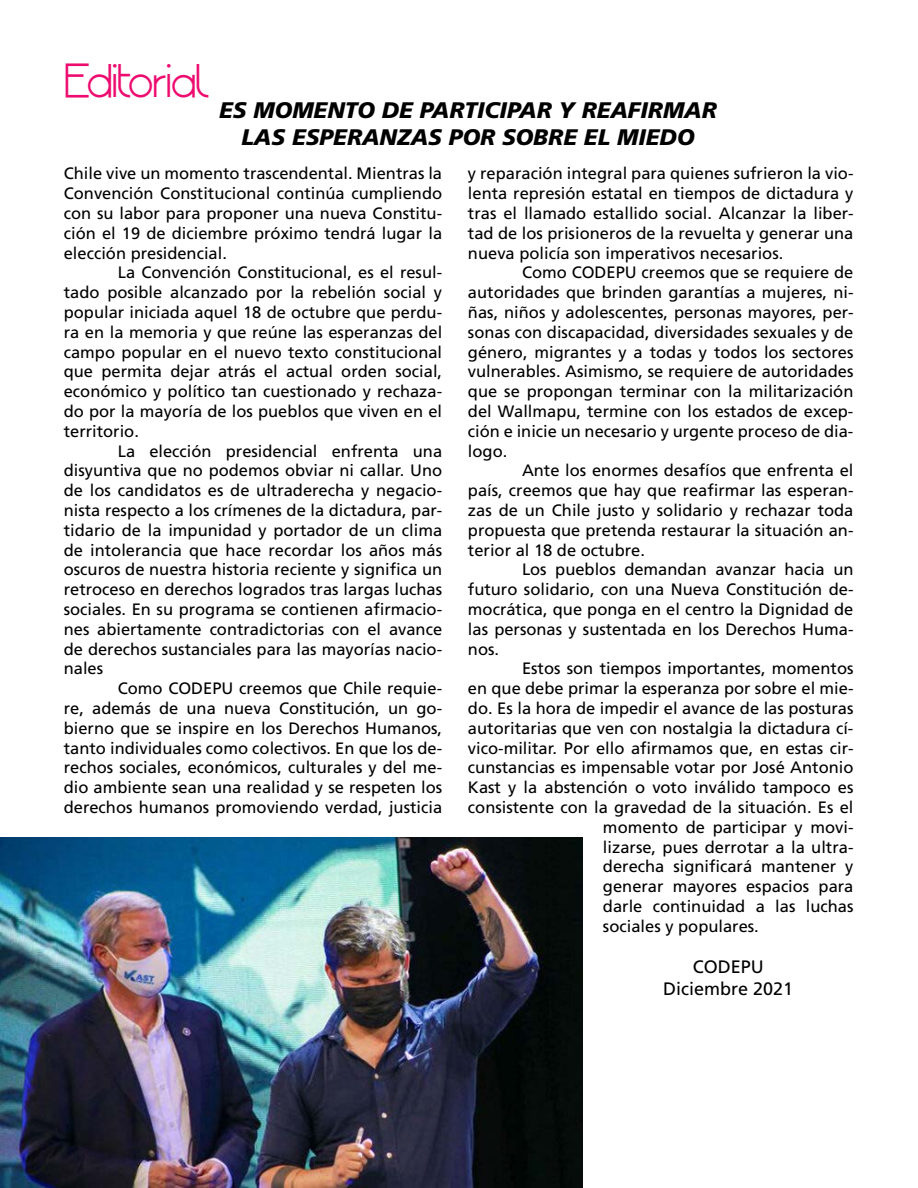
<style>
.page{position:relative;width:918px;height:1188px;background:#fff}
.page>*{position:absolute;margin:0;border:0;box-sizing:border-box;transform-origin:0 0}
.t1{font:700 33px "Origin";color:#ed0b6f}
.t2{font:italic 900 22.5px/27px "Frutiger LT Std";color:#000;text-align:center}
.t3{font:18px/21.6px "Frutiger LT Std";color:#000;text-align:center}
.t4{font:16.5px/19.8px "Frutiger LT Std";color:#000;text-align:justify}
</style>
<div class="page">
<img style="left:0;top:838px;width:582px;height:350px">
<h1 class="t1" style="left:64px;top:55px;width:146px">Editorial</h1>
<h2 class="t2" style="left:219px;top:97px;width:499px">ES MOMENTO DE PARTICIPAR Y REAFIRMAR<br>LAS ESPERANZAS POR SOBRE EL MIEDO</h2>
<p class="t4" style="left:64px;top:164px;width:380px">Chile vive un momento trascendental. Mientras la Convención Constitucional continúa cumpliendo con su labor para proponer una nueva Constitu&shy;ción el 19 de diciembre próximo tendrá lugar la elección presidencial.</p>
<p class="t4" style="left:64px;top:263px;width:380px;text-indent:54px">La Convención Constitucional, es el resul&shy;tado posible alcanzado por la rebelión social y popular iniciada aquel 18 de octubre que perdu&shy;ra en la memoria y que reúne las esperanzas del campo popular en el nuevo texto constitucional que permita dejar atrás el actual orden social, económico y político tan cuestionado y rechaza&shy;do por la mayoría de los pueblos que viven en el territorio.</p>
<p class="t4" style="left:64px;top:441px;width:380px;text-indent:54px">La elección presidencial enfrenta una disyuntiva que no podemos obviar ni callar. Uno de los candidatos es de ultraderecha y negacio&shy;nista respecto a los crímenes de la dictadura, par&shy;tidario de la impunidad y portador de un clima de intolerancia que hace recordar los años más oscuros de nuestra historia reciente y significa un retroceso en derechos logrados tras largas luchas sociales. En su programa se contienen afirmacio&shy;nes abiertamente contradictorias con el avance de derechos sustanciales para las mayorías nacio&shy;nales</p>
<p class="t4" style="left:64px;top:679px;width:380px;text-indent:54px">Como CODEPU creemos que Chile requie&shy;re, además de una nueva Constitución, un go&shy;bierno que se inspire en los Derechos Humanos, tanto individuales como colectivos. En que los de&shy;rechos sociales, económicos, culturales y del me&shy;dio ambiente sean una realidad y se respeten los derechos humanos promoviendo verdad, justicia</p>
<p class="t4" style="left:468px;top:164px;width:387px">y reparación integral para quienes sufrieron la vio&shy;lenta represión estatal en tiempos de dictadura y tras el llamado estallido social. Alcanzar la liber&shy;tad de los prisioneros de la revuelta y generar una nueva policía son imperativos necesarios.</p>
<p class="t4" style="left:468px;top:263px;width:387px;text-indent:54px">Como CODEPU creemos que se requiere de autoridades que brinden garantías a mujeres, ni&shy;ñas, niños y adolescentes, personas mayores, per&shy;sonas con discapacidad, diversidades sexuales y de género, migrantes y a todas y todos los sectores vulnerables. Asimismo, se requiere de autoridades que se propongan terminar con la militarización del Wallmapu, termine con los estados de excep&shy;ción e inicie un necesario y urgente proceso de dia&shy;logo.</p>
<p class="t4" style="left:468px;top:461px;width:387px;text-indent:54px">Ante los enormes desafíos que enfrenta el país, creemos que hay que reafirmar las esperan&shy;zas de un Chile justo y solidario y rechazar toda propuesta que pretenda restaurar la situación an&shy;terior al 18 de octubre.</p>
<p class="t4" style="left:468px;top:560px;width:387px;text-indent:54px">Los pueblos demandan avanzar hacia un futuro solidario, con una Nueva Constitución de&shy;mocrática, que ponga en el centro la Dignidad de las personas y sustentada en los Derechos Huma&shy;nos.</p>
<p class="t4" style="left:522px;top:659px;width:333px">Estos son tiempos importantes, momentos</p>
<p class="t4" style="left:468px;top:679px;width:387px">en que debe primar la esperanza por sobre el mie-</p>
<p class="t4" style="left:468px;top:699px;width:387px">do. Es la hora de impedir el avance de las posturas</p>
<p class="t4" style="left:468px;top:718px;width:387px">autoritarias que ven con nostalgia la dictadura cí-</p>
<p class="t4" style="left:468px;top:738px;width:387px">vico-militar. Por ello afirmamos que, en estas cir-</p>
<p class="t4" style="left:468px;top:758px;width:387px">cunstancias es impensable votar por José Antonio</p>
<p class="t4" style="left:468px;top:778px;width:387px">Kast y la abstención o voto inválido tampoco es</p>
<p class="t4" style="left:468px;top:798px;width:387px">consistente con la gravedad de la situación. Es el</p>
<p class="t4" style="left:603px;top:817px;width:252px">momento de participar y movi-</p>
<p class="t4" style="left:603px;top:837px;width:252px">lizarse, pues derrotar a la ultra-</p>
<p class="t4" style="left:603px;top:857px;width:252px">derecha significará mantener y</p>
<p class="t4" style="left:603px;top:877px;width:252px">generar mayores espacios para</p>
<p class="t4" style="left:603px;top:897px;width:252px">darle continuidad a las luchas</p>
<p class="t4" style="left:603px;top:916px;width:157px">sociales y populares.</p>
<p class="t3" style="left:663px;top:956px;width:132px">CODEPU<br>Diciembre 2021</p>
</div>
